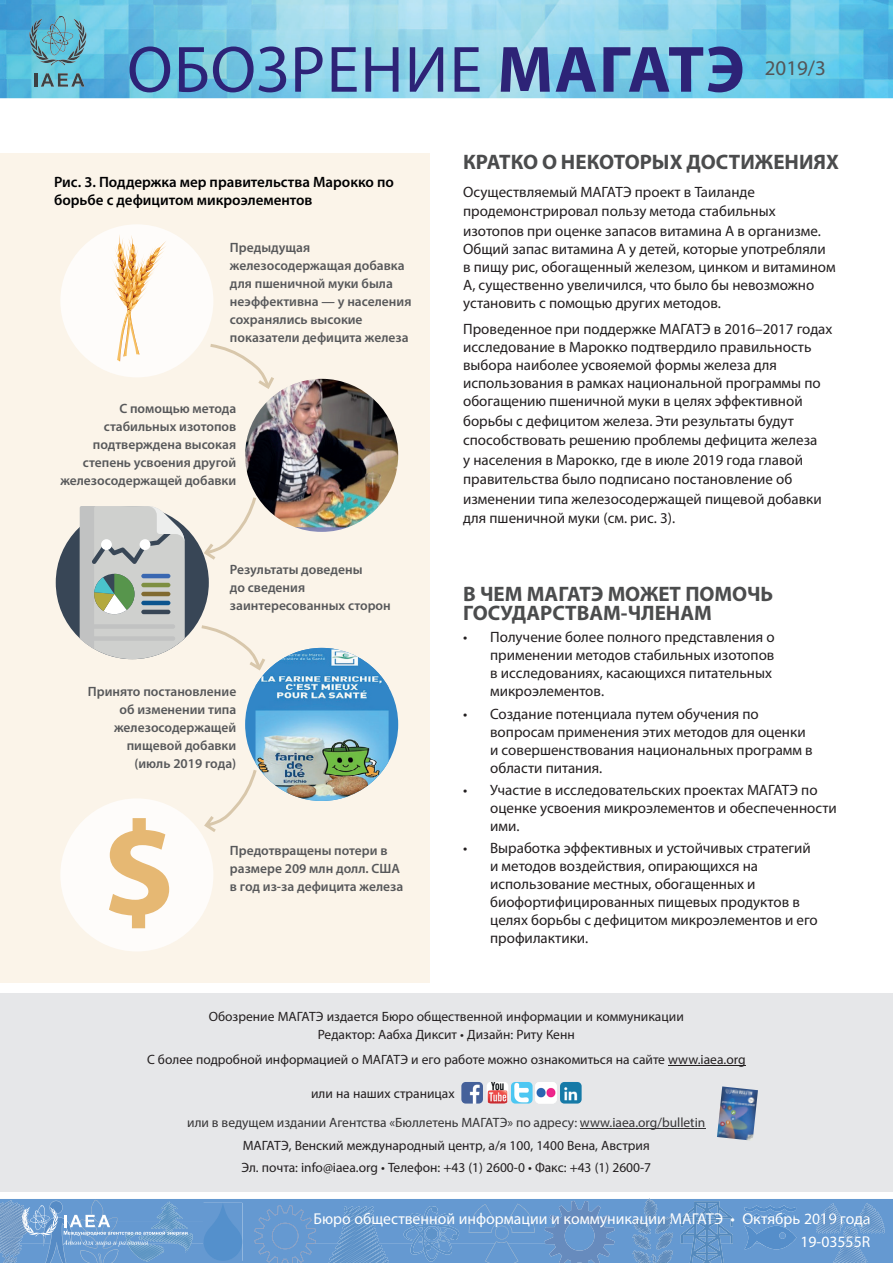
<style>
.page{position:relative;width:893px;height:1263px;background:#fff}
.page>*{position:absolute;margin:0;border:0;box-sizing:border-box;transform-origin:0 0}
.t1{font:700 135px "Myriad Pro";color:#e6b873}
.t2{font:66px "Myriad Pro";letter-spacing:.02em;color:#2d2377}
.t3{font:700 21px/19.5px "Myriad Pro";color:#4b4c4d}
.t4{font:21px "Myriad Pro";color:#545557}
.t5{font:15.75px/22.5px "Myriad Pro";color:#fff;text-align:right}
.t6{font:15px/18px "Myriad Pro";color:#231f20}
.t7{font:600 15px/18px "Myriad Pro";color:#000001}
.t8{font:600 13.5px/18px "Myriad Pro";color:#57585a}
.t9{font:13.5px/18px "Myriad Pro";color:#231f20;text-align:center}
.t10{font:13.5px "Myriad Pro";color:#363536}
.s1{font-weight:700}
</style>
<div class="page">
<div style="left:0;top:153px;width:429px;height:829px;background:#fbf4e9"></div>
<div style="left:60px;top:798px;width:153px;height:153px;background:#fefcfa;border-radius:50%"></div>
<img style="left:245px;top:648px;width:153px;height:153px;border-radius:50%">
<img style="left:264px;top:648px;width:57px;height:27px">
<img style="left:245px;top:379px;width:153px;height:153px;border-radius:77px">
<div style="left:60px;top:224px;width:153px;height:153px;background:#fefcfa;border-radius:50%"></div>
<svg style="left:113px;top:235px;width:53px;height:126px"></svg>
<svg style="left:210px;top:344px;width:64px;height:45px"></svg>
<svg style="left:201px;top:625px;width:64px;height:45px"></svg>
<svg style="left:204px;top:497px;width:52px;height:63px"></svg>
<svg style="left:204px;top:770px;width:53px;height:62px"></svg>
<div style="left:56px;top:506px;width:153px;height:153px;background:#384656;border-radius:50%"></div>
<svg style="left:80px;top:506px;width:105px;height:153px;background:#bfc4bf"></svg>
<div style="left:101px;top:539px;width:11px;height:11px;background:#fff;border-radius:50%"></div>
<div style="left:140px;top:539px;width:10px;height:11px;background:#fff;border-radius:50%"></div>
<div style="left:90px;top:624px;width:85px;height:5px;background:#c1c2c2;border-radius:2px"></div>
<div style="left:90px;top:636px;width:85px;height:5px;background:#c1c2c2;border-radius:2px"></div>
<div style="left:0;top:993px;width:893px;height:199px;background:#e6e7e9"></div>
<hr style="left:668px;top:1065px;width:78px;height:1px;background:#231f20">
<hr style="left:580px;top:1128px;width:125px;height:1px;background:#363536">
<img style="left:461px;top:1082px;width:22px;height:21px">
<svg style="left:487px;top:1082px;width:21px;height:21px"></svg>
<img style="left:488px;top:1082px;width:19px;height:21px">
<img style="left:511px;top:1082px;width:22px;height:21px">
<img style="left:535px;top:1082px;width:22px;height:21px">
<img style="left:560px;top:1082px;width:22px;height:21px">
<img style="left:717px;top:1086px;width:41px;height:54px">
<img style="left:0;top:0;width:893px;height:98px">
<div style="left:0;top:1199px;width:893px;height:64px;background:#6599d1"></div>
<svg style="left:796px;top:1200px;width:87px;height:63px;background:#679ad0"></svg>
<svg style="left:833px;top:1241px;width:34px;height:22px"></svg>
<svg style="left:29px;top:19px;width:20px;height:41px"></svg>
<svg style="left:67px;top:19px;width:19px;height:41px"></svg>
<img style="left:40px;top:59px;width:36px;height:7px">
<img style="left:42px;top:16px;width:31px;height:39px">
<svg style="left:35px;top:73px;width:2px;height:14px"></svg>
<img style="left:41px;top:73px;width:13px;height:14px">
<img style="left:58px;top:73px;width:10px;height:14px">
<img style="left:71px;top:73px;width:14px;height:14px">
<img style="left:644px;top:1198px;width:11px;height:2px">
<img style="left:855px;top:1203px;width:19px;height:30px">
<img style="left:816px;top:1203px;width:21px;height:30px">
<svg style="left:0;top:1200px;width:796px;height:63px;background:#6a9bcf"></svg>
<h2 class="t2" style="left:127px;top:29px;width:619px">ОБОЗРЕНИЕ <span class="s1">МАГАТЭ</span></h2>
<h3 class="t4" style="left:765px;top:55px;width:63px">2019/3</h3>
<p class="t7" style="left:54px;top:172px;width:341px">Рис. 3. Поддержка мер правительства Марокко по борьбе с дефицитом микроэлементов</p>
<p class="t8" style="left:230px;top:239px;width:183px">Предыдущая железосодержащая добавка для пшеничной муки была неэффективна — у населения сохранялись высокие показатели дефицита железа</p>
<p class="t8" style="left:60px;top:399px;width:177px;text-align:right">С помощью метода стабильных изотопов подтверждена высокая степень усвоения другой железосодержащей добавки</p>
<p class="t8" style="left:230px;top:560px;width:162px">Результаты доведены<br>до сведения заинтересованных сторон</p>
<p class="t8" style="left:88px;top:682px;width:150px;text-align:right">Принято постановление об изменении типа железосодержащей пищевой добавки (июль 2019 года)</p>
<h1 class="t1" style="left:102px;top:783px;width:76px">$</h1>
<p class="t8" style="left:230px;top:841px;width:175px">Предотвращены потери в размере 209 млн долл. США в год из-за дефицита железа</p>
<h3 class="t3" style="left:463px;top:151px;width:377px">КРАТКО О НЕКОТОРЫХ ДОСТИЖЕНИЯХ</h3>
<p class="t6" style="left:463px;top:182px;width:359px;line-height:19.5px">Осуществляемый МАГАТЭ проект в Таиланде продемонстрировал пользу метода стабильных изотопов при оценке запасов витамина А в организме.</p>
<p class="t6" style="left:463px;top:240px;width:374px">Общий запас витамина А у детей, которые употребляли в пищу рис, обогащенный железом, цинком и витамином А, существенно увеличился, что было бы невозможно установить с помощью других методов.</p>
<p class="t6" style="left:463px;top:320px;width:371px">Проведенное при поддержке МАГАТЭ в 2016–2017 годах исследование в Марокко подтвердило правильность выбора наиболее усвояемой формы железа для использования в рамках национальной программы по обогащению пшеничной муки в целях эффективной</p>
<p class="t6" style="left:463px;top:411px;width:360px;line-height:19.5px">борьбы с дефицитом железа. Эти результаты будут способствовать решению проблемы дефицита железа у населения в Марокко, где в июле 2019 года главой правительства было подписано постановление об изменении типа железосодержащей пищевой добавки для пшеничной муки (см. рис. 3).</p>
<h3 class="t3" style="left:463px;top:583px;width:312px">В ЧЕМ МАГАТЭ МОЖЕТ ПОМОЧЬ<br>ГОСУДАРСТВАМ-ЧЛЕНАМ</h3>
<p class="t6" style="left:490px;top:628px;width:286px;text-indent:-27px">• Получение более полного представления о применении методов стабильных изотопов в исследованиях, касающихся питательных микроэлементов.</p>
<p class="t6" style="left:490px;top:704px;width:324px;text-indent:-27px">• Создание потенциала путем обучения по вопросам применения этих методов для оценки и совершенствования национальных программ в области питания.</p>
<p class="t6" style="left:490px;top:781px;width:348px;text-indent:-27px">• Участие в исследовательских проектах МАГАТЭ по оценке усвоения микроэлементов и обеспеченности ими.</p>
<p class="t6" style="left:490px;top:839px;width:329px;text-indent:-27px">• Выработка эффективных и устойчивых стратегий и методов воздействия, опирающихся на использование местных, обогащенных и биофортифицированных пищевых продуктов в целях борьбы с дефицитом микроэлементов и его профилактики.</p>
<p class="t9" style="left:209px;top:1007px;width:477px">Обозрение МАГАТЭ издается Бюро общественной информации и коммуникации<br>Редактор: Аабха Диксит • Дизайн: Риту Кенн</p>
<p class="t9" style="left:147px;top:1050px;width:600px">С более подробной информацией о МАГАТЭ и его работе можно ознакомиться на сайте www.iaea.org</p>
<p class="t9" style="left:311px;top:1084px;width:145px">или на наших страницах</p>
<p class="t10" style="left:187px;top:1114px;width:520px">или в ведущем издании Агентства «Бюллетень МАГАТЭ» по адресу: www.iaea.org/bulletin</p>
<p class="t9" style="left:241px;top:1134px;width:411px;line-height:22.5px;text-align:left">МАГАТЭ, Венский международный центр, а/я 100, 1400 Вена, Австрия<br>Эл. почта: info@iaea.org • Телефон: +43 (1) 2600-0 • Факс: +43 (1) 2600-7</p>
<p class="t5" style="left:313px;top:1207px;width:558px">Бюро общественной информации и коммуникации МАГАТЭ • Октябрь 2019 года<br>19-03555R</p>
</div>
